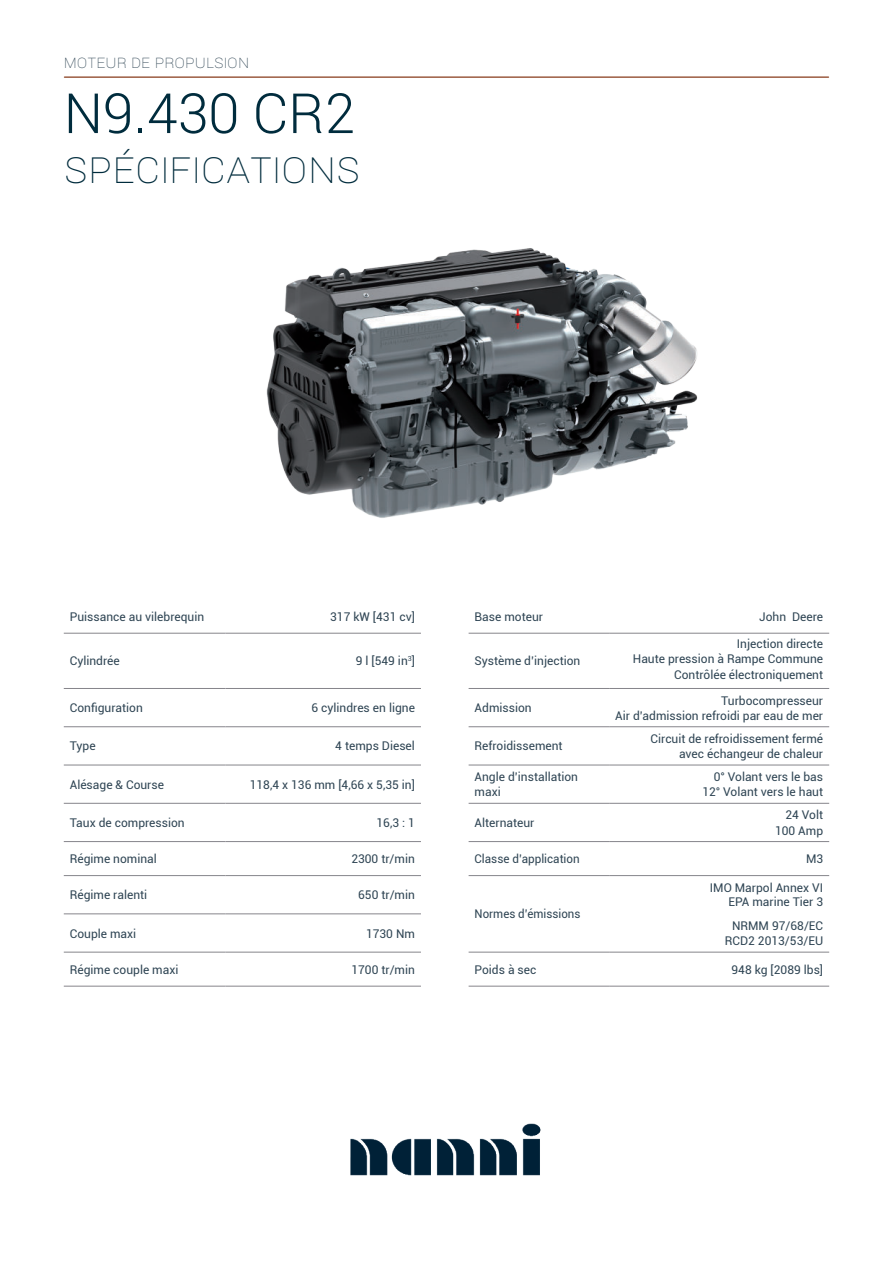
<style>
.page{position:relative;width:893px;height:1263px;background:#fff}
.page>*{position:absolute;margin:0;border:0;box-sizing:border-box;transform-origin:0 0}
.t1{font:300 55.5px "Roboto";color:#002c3d}
.t2{font:100 45px "Roboto";color:#002c3d}
.t3{font:100 18px "Roboto";color:#2f4554}
.t4{font:12px/15.3px "Roboto";color:#2f4554;text-align:right}
.t5{font:12px "Roboto";color:#2f4554;scale:.96 1}
</style>
<div class="page">
<hr style="left:65px;top:76px;width:763px;height:2px;background:#9b5c41">
<img style="left:350px;top:1123px;width:191px;height:53px">
<hr style="left:64px;top:633px;width:161px;height:1px;background:#86858b">
<hr style="left:225px;top:633px;width:196px;height:1px;background:#86858b">
<hr style="left:64px;top:688px;width:161px;height:1px;background:#86858b">
<hr style="left:225px;top:688px;width:196px;height:1px;background:#86858b">
<hr style="left:64px;top:726px;width:161px;height:1px;background:#86858b">
<hr style="left:225px;top:726px;width:196px;height:1px;background:#86858b">
<hr style="left:64px;top:765px;width:161px;height:1px;background:#86858b">
<hr style="left:225px;top:765px;width:196px;height:1px;background:#86858b">
<hr style="left:64px;top:803px;width:161px;height:1px;background:#86858b">
<hr style="left:225px;top:803px;width:196px;height:1px;background:#86858b">
<hr style="left:64px;top:841px;width:161px;height:1px;background:#86858b">
<hr style="left:225px;top:841px;width:196px;height:1px;background:#86858b">
<hr style="left:64px;top:875px;width:161px;height:1px;background:#86858b">
<hr style="left:225px;top:875px;width:196px;height:1px;background:#86858b">
<hr style="left:64px;top:913px;width:161px;height:1px;background:#86858b">
<hr style="left:225px;top:913px;width:196px;height:1px;background:#86858b">
<hr style="left:64px;top:952px;width:161px;height:1px;background:#86858b">
<hr style="left:225px;top:952px;width:196px;height:1px;background:#86858b">
<hr style="left:469px;top:952px;width:140px;height:1px;background:#86858b">
<hr style="left:609px;top:952px;width:220px;height:1px;background:#86858b">
<hr style="left:64px;top:986px;width:161px;height:1px;background:#86858b">
<hr style="left:225px;top:986px;width:196px;height:1px;background:#86858b">
<hr style="left:469px;top:986px;width:140px;height:1px;background:#86858b">
<hr style="left:609px;top:986px;width:220px;height:1px;background:#86858b">
<hr style="left:469px;top:633px;width:140px;height:1px;background:#86858b">
<hr style="left:609px;top:633px;width:220px;height:1px;background:#86858b">
<hr style="left:469px;top:688px;width:140px;height:1px;background:#86858b">
<hr style="left:609px;top:688px;width:220px;height:1px;background:#86858b">
<hr style="left:469px;top:726px;width:140px;height:1px;background:#86858b">
<hr style="left:609px;top:726px;width:220px;height:1px;background:#86858b">
<hr style="left:469px;top:765px;width:140px;height:1px;background:#86858b">
<hr style="left:609px;top:765px;width:220px;height:1px;background:#86858b">
<hr style="left:469px;top:803px;width:140px;height:1px;background:#86858b">
<hr style="left:609px;top:803px;width:220px;height:1px;background:#86858b">
<hr style="left:469px;top:841px;width:140px;height:1px;background:#86858b">
<hr style="left:609px;top:841px;width:220px;height:1px;background:#86858b">
<hr style="left:469px;top:875px;width:140px;height:1px;background:#86858b">
<hr style="left:609px;top:875px;width:220px;height:1px;background:#86858b">
<img style="left:266px;top:248px;width:432px;height:270px">
<h3 class="t3" style="left:64px;top:49px;width:187px">MOTEUR DE PROPULSION</h3>
<h1 class="t1" style="left:64px;top:81px;width:293px">N9.430 CR2</h1>
<h2 class="t2" style="left:64px;top:135px;width:298px">SPÉCIFICATIONS</h2>
<p class="t4" style="left:70px;top:609px;width:136px">Puissance au vilebrequin</p>
<p class="t4" style="left:330px;top:609px;width:86px">317 kW [431 cv]</p>
<p class="t4" style="left:475px;top:609px;width:70px">Base moteur</p>
<p class="t4" style="left:759px;top:609px;width:66px">John Deere</p>
<p class="t4" style="left:70px;top:654px;width:51px">Cylindrée</p>
<p class="t4" style="left:356px;top:654px;width:61px">9 l [549 in<sup>3</sup>]</p>
<p class="t4" style="left:475px;top:654px;width:107px">Système d’injection</p>
<p class="t4" style="left:633px;top:637px;width:192px">Injection directe<br>Haute pression à Rampe Commune<br>Contrôlée électroniquement</p>
<p class="t4" style="left:70px;top:700px;width:75px">Configuration</p>
<p class="t4" style="left:312px;top:700px;width:105px">6 cylindres en ligne</p>
<p class="t4" style="left:475px;top:701px;width:59px">Admission</p>
<p class="t4" style="left:615px;top:693px;width:209px">Turbocompresseur<br>Air d’admission refroidi par eau de mer</p>
<p class="t4" style="left:70px;top:739px;width:27px">Type</p>
<p class="t4" style="left:335px;top:739px;width:81px">4 temps Diesel</p>
<p class="t4" style="left:475px;top:739px;width:90px">Refroidissement</p>
<p class="t4" style="left:651px;top:731px;width:174px">Circuit de refroidissement fermé avec échangeur de chaleur</p>
<p class="t4" style="left:70px;top:776px;width:96px">Alésage &amp; Course</p>
<p class="t4" style="left:250px;top:777px;width:167px">118,4 x 136 mm [4,66 x 5,35 in]</p>
<p class="t4" style="left:475px;top:769px;width:105px;line-height:14.4px;text-align:left">Angle d’installation maxi</p>
<p class="t4" style="left:702px;top:770px;width:122px">0° Volant vers le bas<br>12° Volant vers le haut</p>
<p class="t4" style="left:70px;top:816px;width:117px">Taux de compression</p>
<p class="t4" style="left:377px;top:816px;width:40px">16,3 : 1</p>
<p class="t4" style="left:475px;top:816px;width:61px">Alternateur</p>
<p class="t4" style="left:775px;top:808px;width:50px">24 Volt<br>100 Amp</p>
<p class="t4" style="left:70px;top:851px;width:89px">Régime nominal</p>
<p class="t4" style="left:351px;top:852px;width:65px">2300 tr/min</p>
<p class="t4" style="left:475px;top:852px;width:107px">Classe d’application</p>
<p class="t4" style="left:806px;top:852px;width:19px">M3</p>
<p class="t4" style="left:70px;top:887px;width:79px">Régime ralenti</p>
<p class="t4" style="left:358px;top:888px;width:58px">650 tr/min</p>
<p class="t5" style="left:475px;top:909px;width:112px">Normes d’émissions</p>
<p class="t4" style="left:710px;top:881px;width:115px;line-height:14.4px">IMO Marpol Annex VI<br>EPA marine Tier 3</p>
<p class="t4" style="left:70px;top:926px;width:68px">Couple maxi</p>
<p class="t4" style="left:366px;top:926px;width:50px">1730 Nm</p>
<p class="t4" style="left:725px;top:919px;width:100px">NRMM 97/68/EC<br>RCD2 2013/53/EU</p>
<p class="t4" style="left:70px;top:961px;width:110px">Régime couple maxi</p>
<p class="t4" style="left:351px;top:962px;width:65px">1700 tr/min</p>
<p class="t4" style="left:475px;top:962px;width:63px">Poids à sec</p>
<p class="t4" style="left:731px;top:961px;width:93px">948 kg [2089 lbs]</p>
</div>
